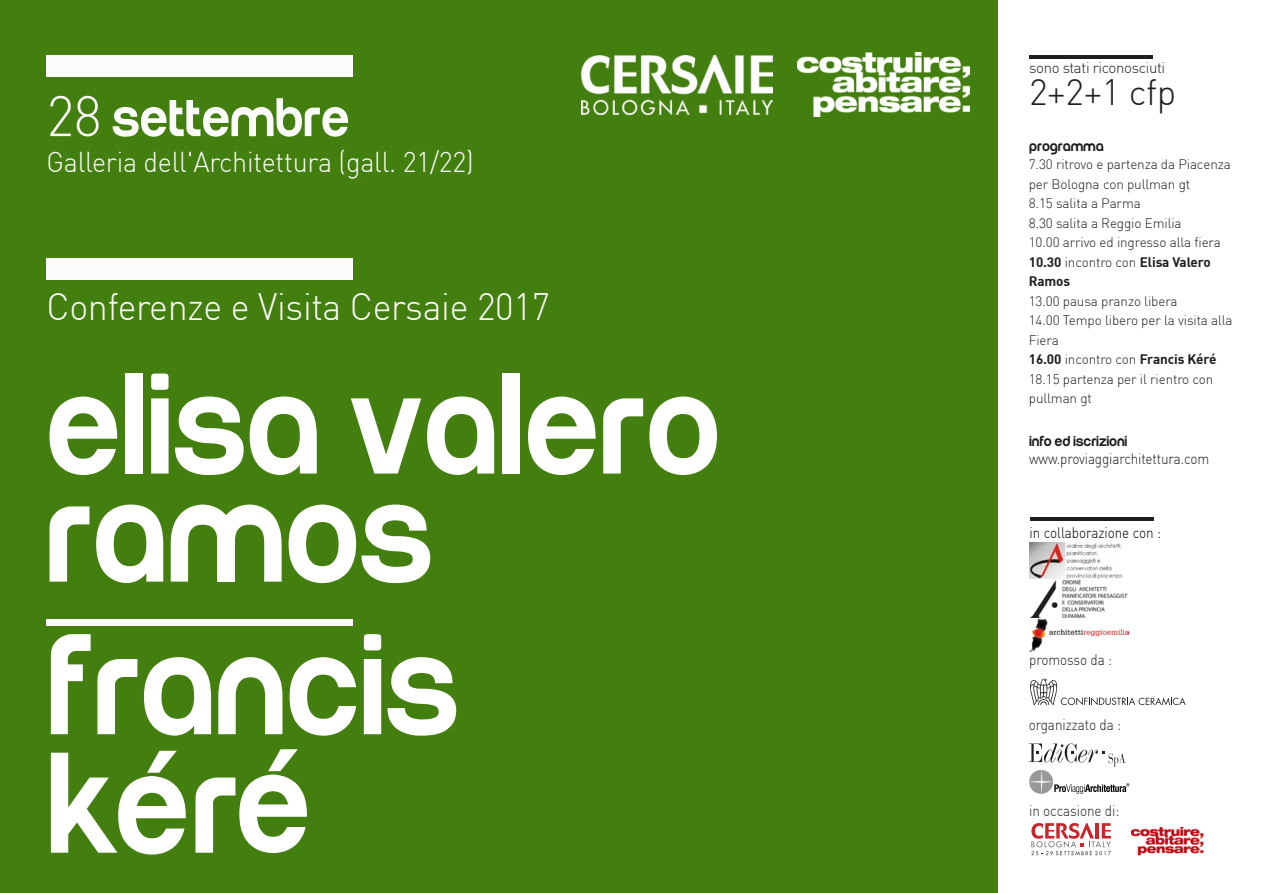
<style>
.page{position:relative;width:1263px;height:893px;background:#fff}
.page>*{position:absolute;margin:0;border:0;box-sizing:border-box;transform-origin:0 0}
.t1{font:500 148.2px/108px "Run";letter-spacing:-.01em;color:#fff;scale:.96 1}
.t2{font:500 56.1px "Run";letter-spacing:-.01em;color:#fbfbfb;scale:.96 1}
.t3{font:300 37.5px "DIN";letter-spacing:-.01em;color:#fbfbfb;scale:.96 1}
.t4{font:300 36px "DIN";color:#1e1e1e}
.t5{font:300 28.05px "DIN";letter-spacing:-.01em;color:#fbfbfb;scale:.96 1}
.t6{font:300 15px "DIN";letter-spacing:-.005em;color:#231f20;scale:.9 1}
.t7{font:300 15px "DIN";letter-spacing:-.02em;color:#1e1e1e;scale:.9 1}
.t8{font:500 15px "Run";letter-spacing:-.01em;color:#1e1e1e}
.t9{font:300 15px "DIN";letter-spacing:-.02em;color:#1e1e1e}
.t10{font:300 15px "DIN";letter-spacing:-.005em;color:#000;scale:.9 1}
.t11{font:300 13.5px/19.5px "DIN";letter-spacing:-.01em;color:#1e1e1e}
.s1{font-family:"DIN";font-weight:300}
.s2{font-weight:700}
</style>
<div class="page">
<div style="left:0;top:0;width:998px;height:892px;background:#437f0e"></div>
<svg style="left:1030px;top:679px;width:156px;height:26px"></svg>
<img style="left:581px;top:56px;width:191px;height:59px">
<img style="left:797px;top:53px;width:173px;height:64px">
<hr style="left:1029px;top:55px;width:123px;height:3px;background:#1e1e1e">
<hr style="left:1030px;top:517px;width:124px;height:3px;background:#1e1e1e">
<div style="left:46px;top:619px;width:306px;height:6px;background:#fbfbfb"></div>
<div style="left:46px;top:55px;width:306px;height:21px;background:#fbfbfb"></div>
<div style="left:46px;top:258px;width:306px;height:21px;background:#fbfbfb"></div>
<svg style="left:1029px;top:743px;width:100px;height:51px"></svg>
<img style="left:1131px;top:828px;width:73px;height:27px">
<svg style="left:1031px;top:823px;width:80px;height:32px"></svg>
<svg style="left:51px;top:634px;width:40px;height:100px"></svg>
<svg style="left:97px;top:659px;width:40px;height:75px"></svg>
<svg style="left:144px;top:657px;width:67px;height:79px"></svg>
<svg style="left:218px;top:657px;width:64px;height:77px"></svg>
<svg style="left:290px;top:657px;width:66px;height:79px"></svg>
<svg style="left:364px;top:634px;width:17px;height:100px"></svg>
<svg style="left:387px;top:657px;width:69px;height:79px"></svg>
<svg style="left:196px;top:749px;width:111px;height:104px"></svg>
<svg style="left:51px;top:751px;width:135px;height:104px"></svg>
<img style="left:1029px;top:580px;width:99px;height:72px">
<img style="left:1029px;top:542px;width:94px;height:37px">
<p class="t9" style="left:1029px;top:59px;width:138px">sono stati riconosciuti</p>
<h3 class="t4" style="left:1029px;top:70px;width:149px">2+2+1 cfp</h3>
<p class="t8" style="left:1029px;top:140px;width:76px">programma</p>
<h2 class="t2" style="left:46px;top:96px;width:317px"><span class="s1">28</span> settembre</h2>
<h3 class="t5" style="left:46px;top:145px;width:447px">Galleria dell'Architettura (gall. 21/22)</h3>
<p class="t11" style="left:1029px;top:155px;width:204px">7.30 ritrovo e partenza da Piacenza per Bologna con pullman gt<br>8.15 salita a Parma<br>8.30 salita a Reggio Emilia<br>10.00 arrivo ed ingresso alla fiera<br><span class="s2">10.30</span> incontro con <span class="s2">Elisa Valero<br>Ramos</span></p>
<p class="t11" style="left:1029px;top:291px;width:205px">13.00 pausa pranzo libera<br>14.00 Tempo libero per la visita alla<br>Fiera<br><span class="s2">16.00</span> incontro con <span class="s2">Francis Kéré<br></span>18.15 partenza per il rientro con pullman gt</p>
<h3 class="t3" style="left:46px;top:284px;width:526px">Conferenze e Visita Cersaie 2017</h3>
<h1 class="t1" style="left:45px;top:384px;width:706px">elisa valero ramos</h1>
<p class="t8" style="left:1029px;top:435px;width:100px">info ed iscrizioni</p>
<p class="t7" style="left:1029px;top:449px;width:202px">www.proviaggiarchitettura.com</p>
<p class="t10" style="left:1029px;top:524px;width:147px">in collaborazione con :</p>
<p class="t6" style="left:1029px;top:651px;width:94px">promosso da :</p>
<p class="t6" style="left:1029px;top:716px;width:104px">organizzato da :</p>
<p class="t6" style="left:1029px;top:801px;width:102px">in occasione di:</p>
</div>
